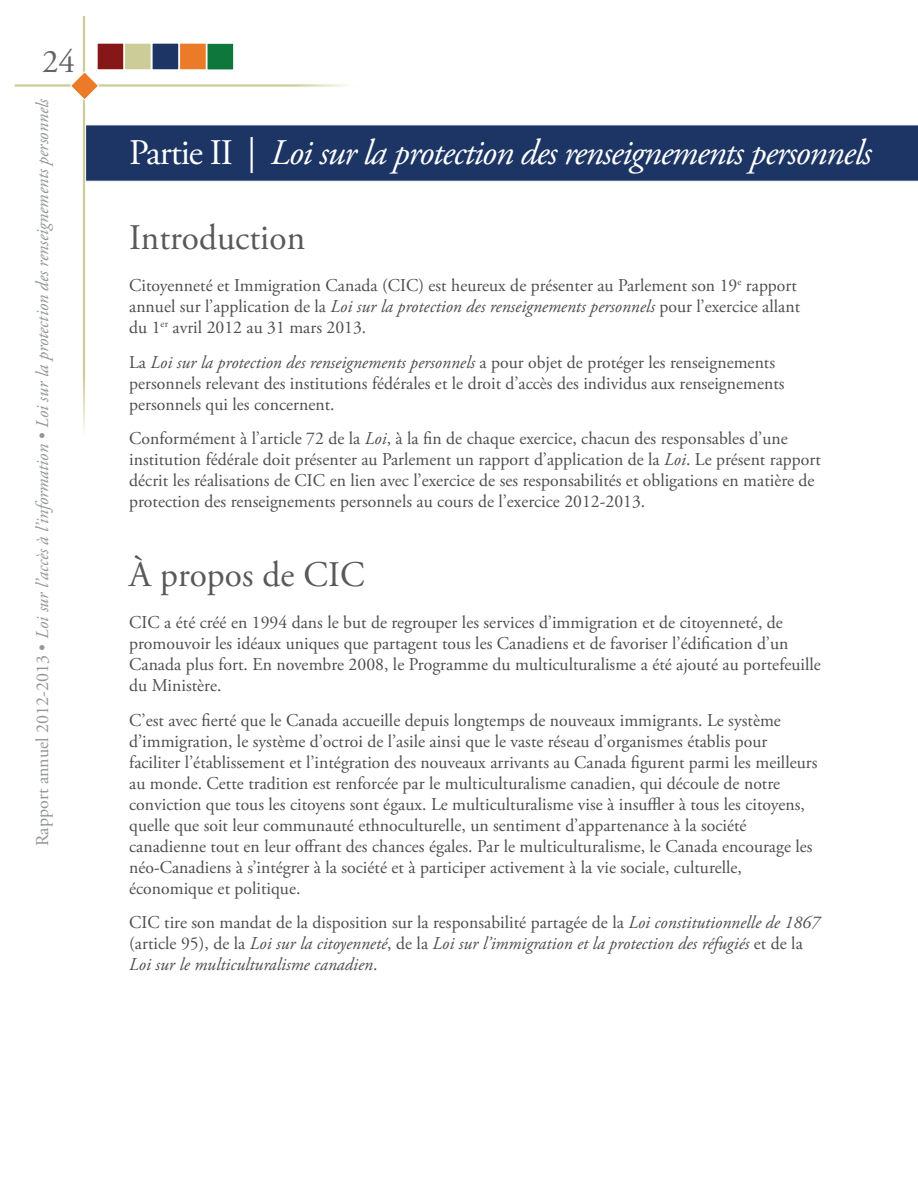
<style>
.page{position:relative;width:918px;height:1188px;background:#fff}
.page>*{position:absolute;margin:0;border:0;box-sizing:border-box;transform-origin:0 0}
.t1{font:italic 36px "Adobe Garamond Pro";letter-spacing:-.03em;color:#fff}
.t2{font:36px "Adobe Garamond Pro";color:#58595b}
.t3{font:33px "Adobe Garamond Pro";color:#636466}
.t4{font:18px/21px "Adobe Garamond Pro";color:#4d4d4f}
.t5{font:italic 18px/21px "Adobe Garamond Pro";color:#4d4d4f}
.t6{font:italic 18px "Adobe Garamond Pro";color:#939598}
.s1{font-style:normal}
.s2{font-style:italic}
</style>
<div class="page">
<div style="left:97px;top:43px;width:27px;height:27px;background:#871619"></div>
<div style="left:124px;top:43px;width:27px;height:27px;background:#cbcc98;border:1px solid #fff"></div>
<div style="left:152px;top:43px;width:27px;height:27px;background:#1c3564"></div>
<div style="left:179px;top:43px;width:28px;height:27px;background:#eb7b28;border:1px solid #fff"></div>
<div style="left:207px;top:43px;width:27px;height:27px;background:#0e773c;border:1px solid #fff"></div>
<div style="left:86px;top:125px;width:832px;height:57px;background:#1c3564"></div>
<svg style="left:14px;top:84px;width:334px;height:3px"></svg>
<svg style="left:83px;top:16px;width:3px;height:417px"></svg>
<svg style="left:69px;top:70px;width:31px;height:31px"></svg>
<h2 class="t3" style="left:42px;top:42px;width:34px">24</h2>
<p class="t6" style="left:32px;top:846px;width:749px;rotate:-90deg"><span class="s1">Rapport annuel 2012-2013 •</span> Loi sur l’accès à l’information • Loi sur la protection des renseignements personnels</p>
<h1 class="t1" style="left:129px;top:131px;width:744px"><span class="s1">Partie II |</span> Loi sur la protection des renseignements personnels</h1>
<h1 class="t2" style="left:129px;top:216px;width:177px">Introduction</h1>
<p class="t4" style="left:129px;top:276px;width:672px">Citoyenneté et Immigration Canada (CIC) est heureux de présenter au Parlement son 19<sup>e</sup> rapport annuel sur l’application de la <span class="s2">Loi sur la protection des renseignements personnels</span> pour l’exercice allant du 1<sup>er</sup> avril 2012 au 31 mars 2013.</p>
<p class="t4" style="left:129px;top:352px;width:657px">La <span class="s2">Loi sur la protection des renseignements personnels</span> a pour objet de protéger les renseignements personnels relevant des institutions fédérales et le droit d’accès des individus aux renseignements personnels qui les concernent.</p>
<p class="t4" style="left:129px;top:429px;width:693px">Conformément à l’article 72 de la <span class="s2">Loi</span>, à la fin de chaque exercice, chacun des responsables d’une institution fédérale doit présenter au Parlement un rapport d’application de la <span class="s2">Loi</span>. Le présent rapport décrit les réalisations de CIC en lien avec l’exercice de ses responsabilités et obligations en matière de protection des renseignements personnels au cours de l’exercice 2012-2013.</p>
<h1 class="t2" style="left:129px;top:553px;width:237px">À propos de CIC</h1>
<p class="t4" style="left:129px;top:613px;width:693px">CIC a été créé en 1994 dans le but de regrouper les services d’immigration et de citoyenneté, de promouvoir les idéaux uniques que partagent tous les Canadiens et de favoriser l’édification d’un Canada plus fort. En novembre 2008, le Programme du multiculturalisme a été ajouté au portefeuille du Ministère.</p>
<p class="t4" style="left:129px;top:710px;width:690px">C’est avec fierté que le Canada accueille depuis longtemps de nouveaux immigrants. Le système d’immigration, le système d’octroi de l’asile ainsi que le vaste réseau d’organismes établis pour faciliter l’établissement et l’intégration des nouveaux arrivants au Canada figurent parmi les meilleurs au monde. Cette tradition est renforcée par le multiculturalisme canadien, qui découle de notre conviction que tous les citoyens sont égaux. Le multiculturalisme vise à insuffler à tous les citoyens, quelle que soit leur communauté ethnoculturelle, un sentiment d’appartenance à la société canadienne tout en leur offrant des chances égales. Par le multiculturalisme, le Canada encourage les néo-Canadiens à s’intégrer à la société et à participer activement à la vie sociale, culturelle, économique et politique.</p>
<p class="t5" style="left:129px;top:912px;width:692px"><span class="s1">CIC tire son mandat de la disposition sur la responsabilité partagée de la</span> Loi constitutionnelle de 1867 <span class="s1">(article 95), de la</span> Loi sur la citoyenneté<span class="s1">, de la</span> Loi sur l’immigration et la protection des réfugiés <span class="s1">et de la<br></span>Loi sur le multiculturalisme canadien<span class="s1">.</span></p>
</div>
